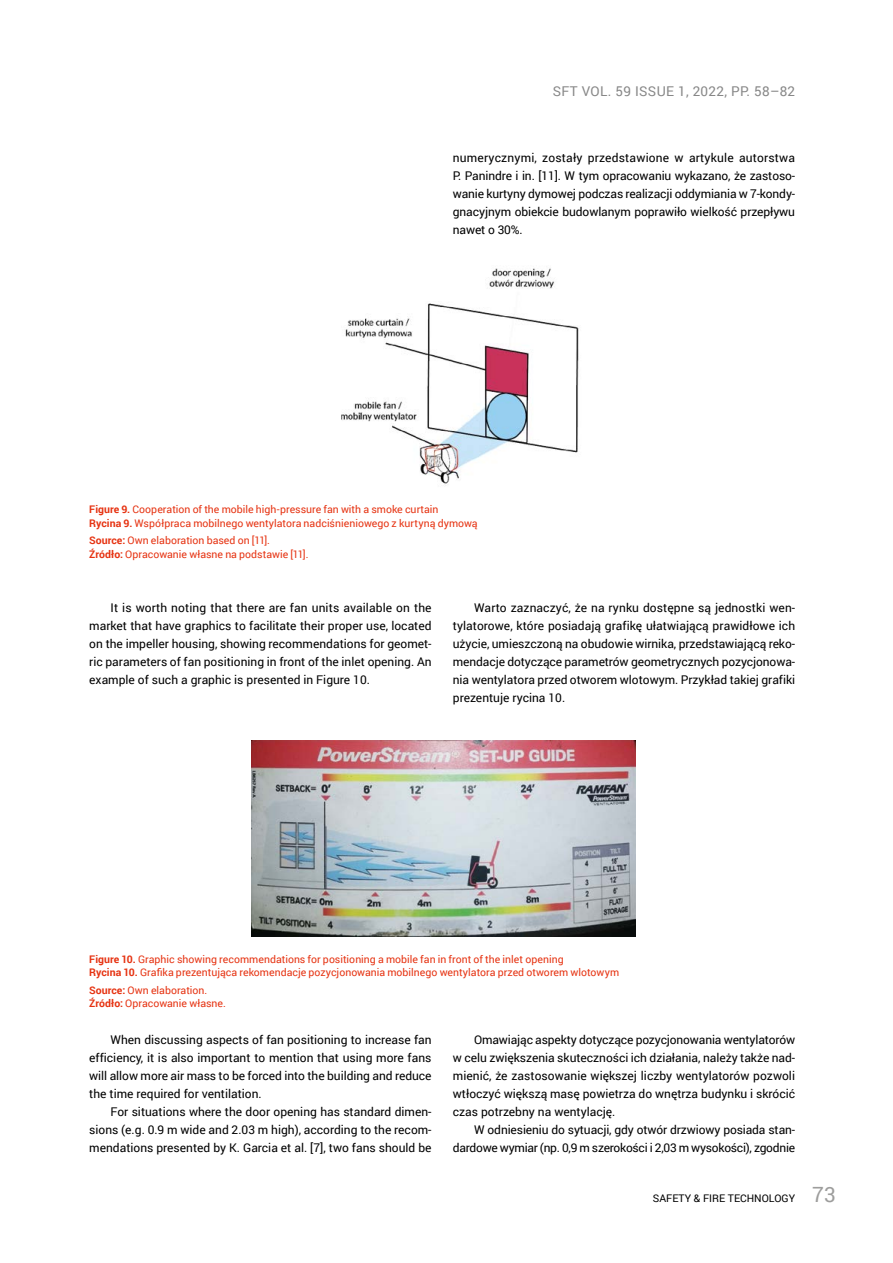
<style>
.page{position:relative;width:893px;height:1263px;background:#fff}
.page>*{position:absolute;margin:0;border:0;box-sizing:border-box;transform-origin:0 0}
.t1{font:13.5px "Roboto";letter-spacing:.025em;color:#878787}
.t2{font:12px/18px "Roboto";letter-spacing:-.005em;color:#000;text-align:justify}
.t3{font:10.5px/13.5px "Roboto";color:#e63312}
.t4{font:10.5px "Roboto";color:#000}
.s1{font-weight:700}
.s2{font-size:21px;color:#9d9d9c}
</style>
<div class="page">
<img style="left:341px;top:268px;width:238px;height:218px">
<img style="left:252px;top:740px;width:383px;height:196px">
<p class="t1" style="left:553px;top:82px;width:244px">SFT VOL. 59 ISSUE 1, 2022, PP. 58–82</p>
<p class="t2" style="left:453px;top:148px;width:344px">numerycznymi, zostały przedstawione w artykule autorstwa P. Panindre i in. [11]. W tym opracowaniu wykazano, że zastoso&shy;wanie kurtyny dymowej podczas realizacji oddymiania w 7-kondy&shy;gnacyjnym obiekcie budowlanym poprawiło wielkość przepływu nawet o 30%.</p>
<p class="t3" style="left:89px;top:502px;width:390px"><span class="s1">Figure 9.</span> Cooperation of the mobile high-pressure fan with a smoke curtain<br><span class="s1">Rycina 9.</span> Współpraca mobilnego wentylatora nadciśnieniowego z kurtyną dymową</p>
<p class="t3" style="left:89px;top:534px;width:221px"><span class="s1">Source:</span> Own elaboration based on [11].<br><span class="s1">Źródło:</span> Opracowanie własne na podstawie [11].</p>
<p class="t2" style="left:89px;top:598px;width:344px;text-indent:21px">It is worth noting that there are fan units available on the market that have graphics to facilitate their proper use, located on the impeller housing, showing recommendations for geomet&shy;ric parameters of fan positioning in front of the inlet opening. An example of such a graphic is presented in Figure 10.</p>
<p class="t2" style="left:453px;top:598px;width:344px;text-indent:21px">Warto zaznaczyć, że na rynku dostępne są jednostki wen&shy;tylatorowe, które posiadają grafikę ułatwiającą prawidłowe ich użycie, umieszczoną na obudowie wirnika, przedstawiającą reko&shy;mendacje dotyczące parametrów geometrycznych pozycjonowa&shy;nia wentylatora przed otworem wlotowym. Przykład takiej grafiki prezentuje rycina 10.</p>
<p class="t3" style="left:89px;top:952px;width:531px"><span class="s1">Figure 10.</span> Graphic showing recommendations for positioning a mobile fan in front of the inlet opening<br><span class="s1">Rycina 10.</span> Grafika prezentująca rekomendacje pozycjonowania mobilnego wentylatora przed otworem wlotowym</p>
<p class="t3" style="left:89px;top:983px;width:138px"><span class="s1">Source:</span> Own elaboration.<br><span class="s1">Źródło:</span> Opracowanie własne.</p>
<p class="t2" style="left:89px;top:1030px;width:344px;text-indent:21px">When discussing aspects of fan positioning to increase fan efficiency, it is also important to mention that using more fans will allow more air mass to be forced into the building and reduce the time required for ventilation.</p>
<p class="t2" style="left:89px;top:1102px;width:344px;text-indent:21px">For situations where the door opening has standard dimen&shy;sions (e.g. 0.9 m wide and 2.03 m high), according to the recom&shy;mendations presented by K. Garcia et al. [7], two fans should be</p>
<p class="t2" style="left:453px;top:1030px;width:344px;text-indent:21px">Omawiając aspekty dotyczące pozycjonowania wentylatorów w celu zwiększenia skuteczności ich działania, należy także nad&shy;mienić, że zastosowanie większej liczby wentylatorów pozwoli wtłoczyć większą masę powietrza do wnętrza budynku i skrócić czas potrzebny na wentylację.</p>
<p class="t2" style="left:453px;top:1120px;width:344px;text-align:right">W odniesieniu do sytuacji, gdy otwór drzwiowy posiada stan&shy;dardowe wymiar (np. 0,9 m szerokości i 2,03 m wysokości), zgodnie</p>
<p class="t4" style="left:653px;top:1190px;width:184px">SAFETY &amp; FIRE TECHNOLOGY <span class="s2">73</span></p>
</div>
